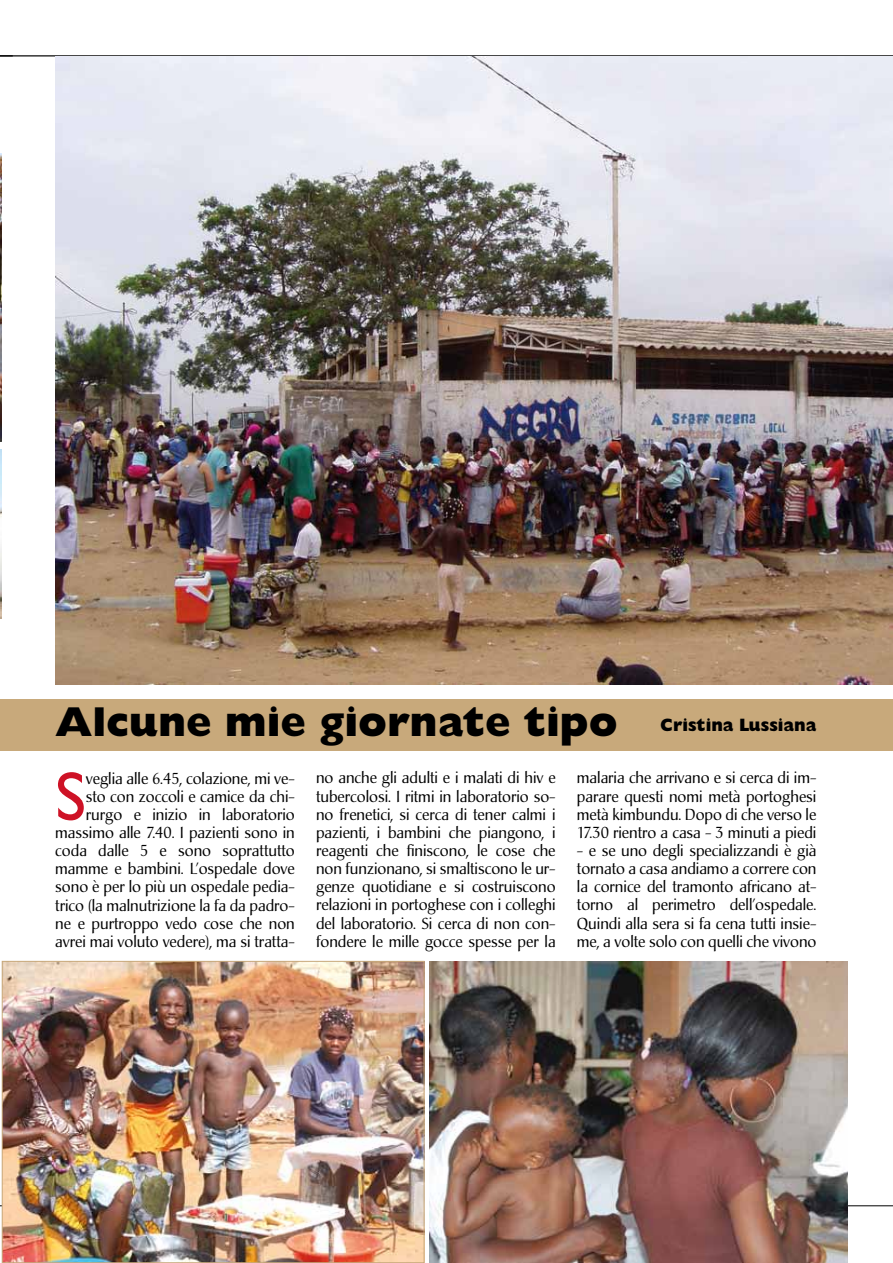
<style>
.page{position:relative;width:893px;height:1263px;background:#fff}
.page>*{position:absolute;margin:0;border:0;box-sizing:border-box;transform-origin:0 0}
.t1{font:69px "Gill Sans";color:#ce1226}
.t2{font:800 42px "Gill Sans";color:#000}
.t3{font:800 18px "Gill Sans";color:#000;scale:.95 1}
.t4{font:15.75px/18.1px "Christiana";color:#000;text-align:justify}
</style>
<div class="page">
<hr style="left:0;top:55px;width:893px;height:1px;background:#000">
<hr style="left:642px;top:1205px;width:251px;height:1px;background:#000">
<svg style="left:0;top:55px;width:13px;height:1px"></svg>
<img style="left:0;top:153px;width:2px;height:288px">
<img style="left:0;top:449px;width:2px;height:169px">
<hr style="left:0;top:1205px;width:251px;height:1px;background:#000">
<div style="left:0;top:699px;width:893px;height:51px;background:#c8a97b"></div>
<img style="left:430px;top:961px;width:418px;height:302px">
<img style="left:55px;top:56px;width:838px;height:629px">
<img style="left:4px;top:963px;width:418px;height:298px">
<div style="left:2px;top:961px;width:422px;height:302px;border:1px solid #c8a97b"></div>
<h2 class="t2" style="left:55px;top:698px;width:564px">Alcune mie giornate tipo</h2>
<p class="t3" style="left:660px;top:714px;width:166px">Cristina Lussiana</p>
<p class="t4" style="left:55px;top:769px;width:241px;text-align:right">veglia alle 6.45, colazione, mi ve-<br>sto con zoccoli e camice da chi&shy;rurgo e inizio in laboratorio massimo alle 7.40. I pazienti sono in coda dalle 5 e sono soprattutto mamme e bambini. L’ospedale dove sono è per lo più un ospedale pedia&shy;trico (la malnutrizione la fa da padro&shy;ne e purtroppo vedo cose che non avrei mai voluto vedere), ma si tratta-</p>
<p class="t4" style="left:316px;top:769px;width:241px">no anche gli adulti e i malati di hiv e tubercolosi. I ritmi in laboratorio so&shy;no frenetici, si cerca di tener calmi i pazienti, i bambini che piangono, i reagenti che finiscono, le cose che non funzionano, si smaltiscono le ur&shy;genze quotidiane e si costruiscono relazioni in portoghese con i colleghi del laboratorio. Si cerca di non con&shy;fondere le mille gocce spesse per la</p>
<p class="t4" style="left:577px;top:769px;width:241px">malaria che arrivano e si cerca di im&shy;parare questi nomi metà portoghesi metà kimbundu. Dopo di che verso le 17.30 rientro a casa - 3 minuti a piedi</p>
<h1 class="t1" style="left:55px;top:757px;width:32px">S</h1>
<p class="t4" style="left:577px;top:842px;width:241px">- e se uno degli specializzandi è già tornato a casa andiamo a correre con la cornice del tramonto africano at&shy;torno al perimetro dell’ospedale.<br>Quindi alla sera si fa cena tutti insie&shy;me, a volte solo con quelli che vivono</p>
</div>
